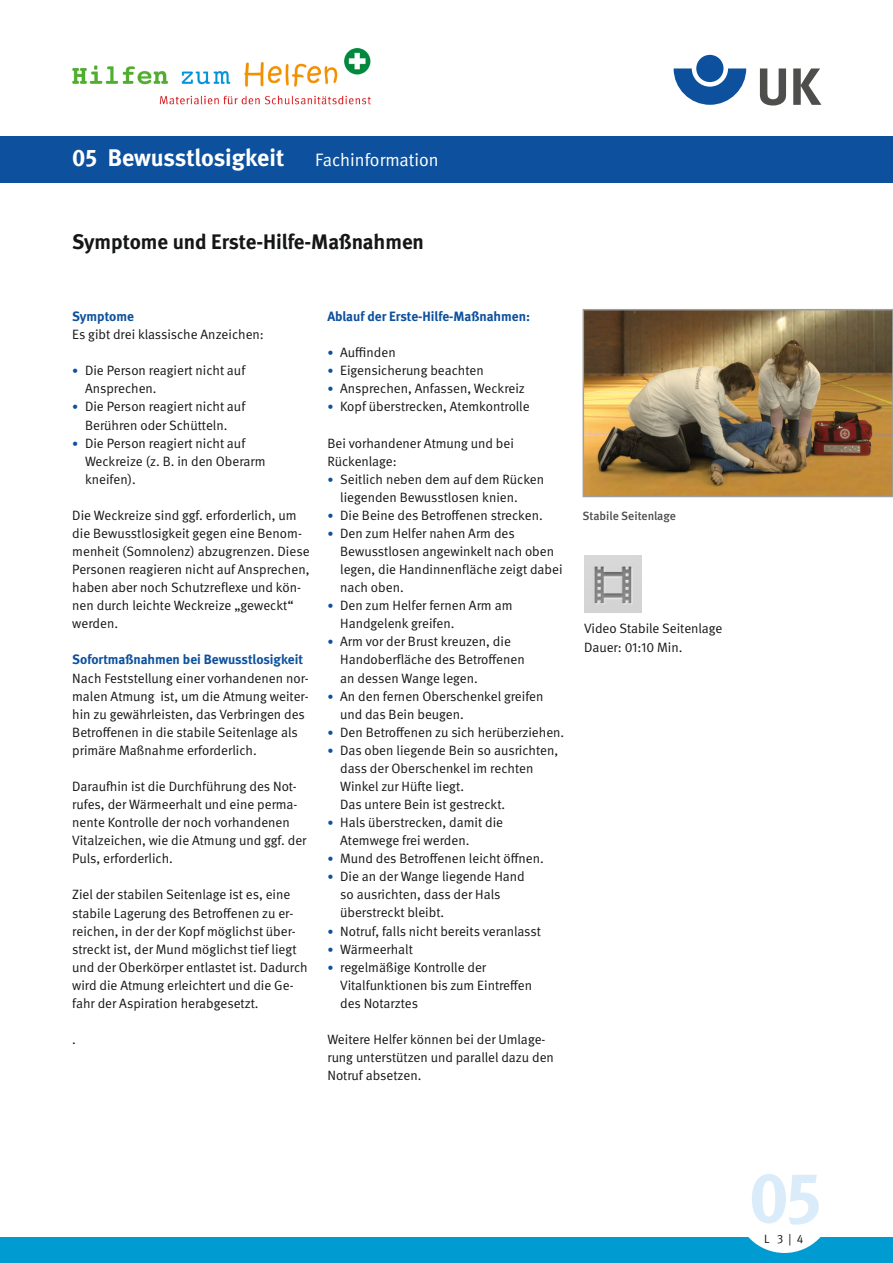
<style>
.page{position:relative;width:893px;height:1263px;background:#fff}
.page>*{position:absolute;margin:0;border:0;box-sizing:border-box;transform-origin:0 0}
.t1{font:700 71.7px "DGUV Meta";color:#daecfa}
.t2{font:700 24px "DGUV Meta";color:#fff}
.t3{font:700 21px "DGUV Meta";color:#151616}
.t4{font:13.5px/18.1px "DGUV Meta";color:#151616}
.t5{font:700 13.5px "DGUV Meta";color:#0d519e}
.t6{font:500 12px "DGUV Meta";color:#4e4e4d}
.t7{font:12px "DGUV Meta";color:#151616}
.s1{font-weight:400;font-size:18px}
.s2{font-size:12px;color:#0d519e}
</style>
<div class="page">
<div style="left:0;top:1237px;width:893px;height:26px;background:#009bd0"></div>
<div style="left:0;top:136px;width:893px;height:47px;background:#0d519e"></div>
<div style="left:736px;top:1155px;width:97px;height:98px;background:#fff;border-radius:50%"></div>
<img style="left:586px;top:312px;width:304px;height:182px">
<div style="left:583px;top:309px;width:310px;height:188px;border:2px solid #9d9e9e"></div>
<svg style="left:760px;top:68px;width:26px;height:38px"></svg>
<svg style="left:793px;top:68px;width:28px;height:37px"></svg>
<svg style="left:674px;top:68px;width:72px;height:37px"></svg>
<div style="left:696px;top:55px;width:27px;height:27px;background:#0d519e;border-radius:50%"></div>
<img style="left:72px;top:48px;width:299px;height:57px">
<img style="left:584px;top:555px;width:58px;height:58px">
<h2 class="t2" style="left:72px;top:144px;width:368px">05 Bewusstlosigkeit <span class="s1">Fachinformation</span></h2>
<h3 class="t3" style="left:72px;top:229px;width:353px">Symptome und Erste-Hilfe-Maßnahmen</h3>
<p class="t5" style="left:72px;top:308px;width:63px">Symptome</p>
<p class="t4" style="left:72px;top:326px;width:193px">Es gibt drei klassische Anzeichen:</p>
<p class="t4" style="left:85px;top:362px;width:162px;text-indent:-13px"><span class="s2">•</span> Die Person reagiert nicht auf<br>Ansprechen.</p>
<p class="t4" style="left:72px;top:398px;width:175px;text-align:center"><span class="s2">•</span> Die Person reagiert nicht auf<br>Berühren oder Schütteln.</p>
<p class="t4" style="left:85px;top:434px;width:182px;text-indent:-13px"><span class="s2">•</span> Die Person reagiert nicht auf<br>Weckreize (z. B. in den Oberarm kneifen).</p>
<p class="t4" style="left:72px;top:506px;width:239px">Die Weckreize sind ggf. erforderlich, um die Bewusstlosigkeit gegen eine Benom&shy;menheit (Somnolenz) abzugrenzen. Diese Personen reagieren nicht auf Ansprechen, haben aber noch Schutzreflexe und kön&shy;nen durch leichte Weckreize „geweckt“ werden.</p>
<p class="t5" style="left:72px;top:652px;width:232px">Sofortmaßnahmen bei Bewusstlosigkeit</p>
<p class="t4" style="left:72px;top:669px;width:238px">Nach Feststellung einer vorhandenen nor&shy;malen Atmung ist, um die Atmung weiter&shy;hin zu gewährleisten, das Verbringen des Betroffenen in die stabile Seitenlage als primäre Maßnahme erforderlich.</p>
<p class="t4" style="left:72px;top:778px;width:236px">Daraufhin ist die Durchführung des Not&shy;rufes, der Wärmeerhalt und eine perma&shy;nente Kontrolle der noch vorhandenen Vitalzeichen, wie die Atmung und ggf. der Puls, erforderlich.</p>
<p class="t4" style="left:72px;top:886px;width:237px">Ziel der stabilen Seitenlage ist es, eine stabile Lagerung des Betroffenen zu er&shy;reichen, in der der Kopf möglichst über&shy;streckt ist, der Mund möglichst tief liegt und der Oberkörper entlastet ist. Dadurch wird die Atmung erleichtert und die Ge&shy;fahr der Aspiration herabgesetzt.</p>
<p class="t4" style="left:72px;top:1031px;width:5px">.</p>
<p class="t5" style="left:327px;top:308px;width:204px">Ablauf der Erste-Hilfe-Maßnahmen:</p>
<p class="t4" style="left:327px;top:344px;width:70px"><span class="s2">•</span> Auffinden</p>
<p class="t4" style="left:327px;top:362px;width:158px"><span class="s2">•</span> Eigensicherung beachten</p>
<p class="t4" style="left:327px;top:380px;width:199px"><span class="s2">•</span> Ansprechen, Anfassen, Weckreiz</p>
<p class="t4" style="left:327px;top:398px;width:204px"><span class="s2">•</span> Kopf überstrecken, Atemkontrolle</p>
<p class="t4" style="left:327px;top:434px;width:188px">Bei vorhandener Atmung und bei<br>Rückenlage:</p>
<p class="t4" style="left:340px;top:470px;width:205px;text-indent:-13px"><span class="s2">•</span> Seitlich neben dem auf dem Rücken liegenden Bewusstlosen knien.</p>
<p class="t4" style="left:327px;top:506px;width:217px"><span class="s2">•</span> Die Beine des Betroffenen strecken.</p>
<p class="t4" style="left:340px;top:524px;width:224px;text-indent:-13px"><span class="s2">•</span> Den zum Helfer nahen Arm des<br>Bewusstlosen angewinkelt nach oben legen, die Handinnenfläche zeigt dabei nach oben.</p>
<p class="t4" style="left:340px;top:597px;width:174px;text-indent:-13px"><span class="s2">•</span> Den zum Helfer fernen Arm am<br>Handgelenk greifen.</p>
<p class="t4" style="left:340px;top:633px;width:186px;text-indent:-13px"><span class="s2">•</span> Arm vor der Brust kreuzen, die<br>Handoberfläche des Betroffenen an dessen Wange legen.</p>
<p class="t4" style="left:340px;top:687px;width:205px;text-indent:-13px"><span class="s2">•</span> An den fernen Oberschenkel greifen und das Bein beugen.</p>
<p class="t4" style="left:327px;top:723px;width:238px"><span class="s2">•</span> Den Betroffenen zu sich herüberziehen.</p>
<p class="t4" style="left:340px;top:741px;width:220px;text-indent:-13px"><span class="s2">•</span> Das oben liegende Bein so ausrichten, dass der Oberschenkel im rechten<br>Winkel zur Hüfte liegt.<br>Das untere Bein ist gestreckt.</p>
<p class="t4" style="left:340px;top:814px;width:164px;text-indent:-13px"><span class="s2">•</span> Hals überstrecken, damit die<br>Atemwege frei werden.</p>
<p class="t4" style="left:327px;top:850px;width:218px"><span class="s2">•</span> Mund des Betroffenen leicht öffnen.</p>
<p class="t4" style="left:340px;top:868px;width:186px;text-indent:-13px"><span class="s2">•</span> Die an der Wange liegende Hand so ausrichten, dass der Hals überstreckt bleibt.</p>
<p class="t4" style="left:327px;top:922px;width:215px"><span class="s2">•</span> Notruf, falls nicht bereits veranlasst</p>
<p class="t4" style="left:327px;top:940px;width:87px"><span class="s2">•</span> Wärmeerhalt</p>
<p class="t4" style="left:340px;top:958px;width:193px;text-indent:-13px"><span class="s2">•</span> regelmäßige Kontrolle der<br>Vitalfunktionen bis zum Eintreffen des Notarztes</p>
<p class="t4" style="left:327px;top:1030px;width:228px">Weitere Helfer können bei der Umlage&shy;rung unterstützen und parallel dazu den<br>Notruf absetzen.</p>
<p class="t6" style="left:583px;top:509px;width:95px">Stabile Seitenlage</p>
<p class="t4" style="left:584px;top:620px;width:140px">Video Stabile Seitenlage<br>Dauer: 01:10 Min.</p>
<h1 class="t1" style="left:749px;top:1155px;width:74px">05</h1>
<p class="t7" style="left:764px;top:1232px;width:41px">L 3 | 4</p>
</div>
